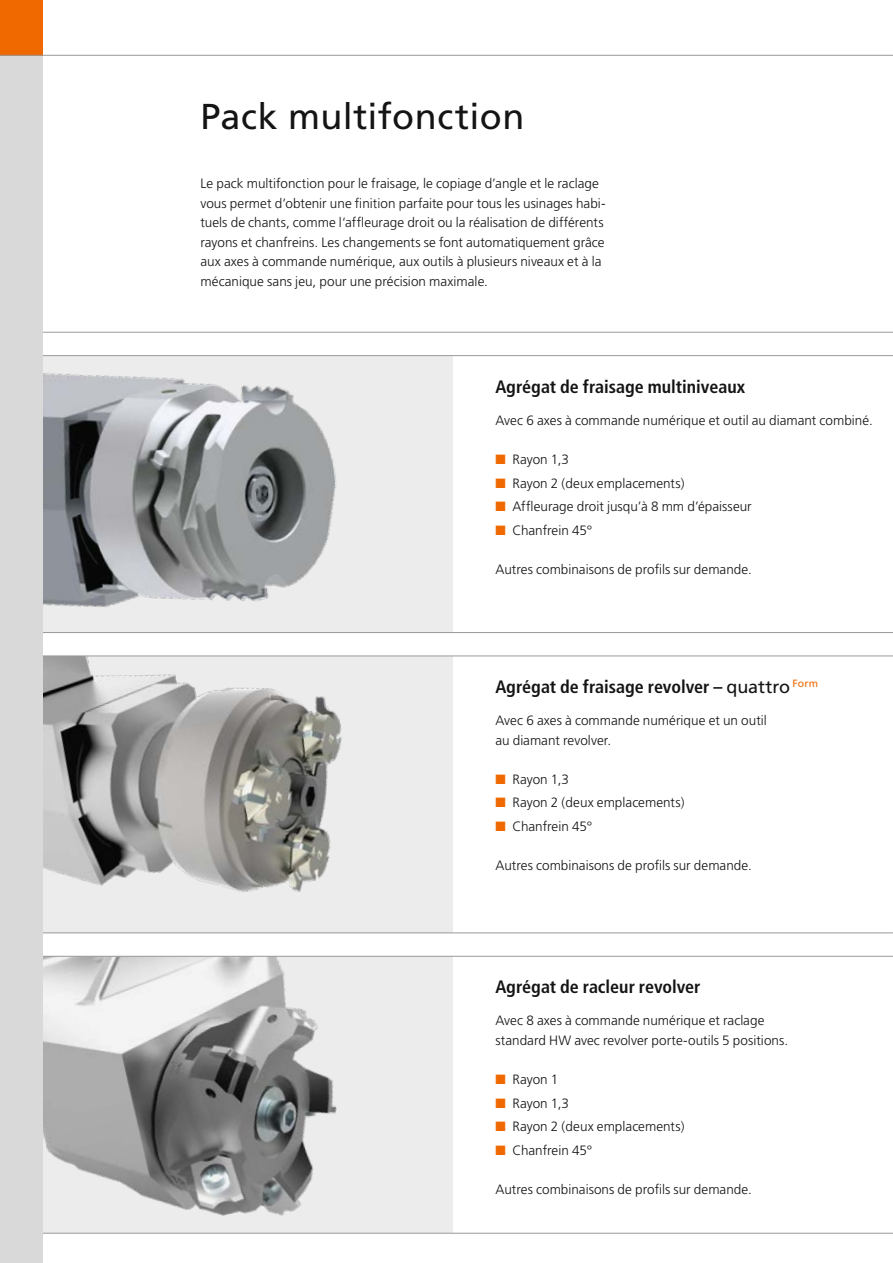
<style>
.page{position:relative;width:893px;height:1263px;background:#fff}
.page>*{position:absolute;margin:0;border:0;box-sizing:border-box;transform-origin:0 0}
.t1{font:36px "Frutiger";letter-spacing:.01em;color:#141414}
.t2{font:700 condensed 18px "Frutiger";color:#141414}
.t3{font:300 13.5px/19.5px "Frutiger";color:#141414}
.s1{color:#ef6800}
.s2{font-weight:400;font-stretch:normal}
</style>
<div class="page">
<img style="left:43px;top:356px;width:410px;height:274px">
<img style="left:43px;top:656px;width:410px;height:276px">
<img style="left:43px;top:957px;width:410px;height:276px">
<hr style="left:15px;top:1233px;width:878px;height:1px;background:#989999">
<hr style="left:0;top:632px;width:893px;height:1px;background:#989999">
<hr style="left:0;top:655px;width:893px;height:1px;background:#989999">
<hr style="left:0;top:355px;width:893px;height:1px;background:#989999">
<hr style="left:0;top:332px;width:893px;height:1px;background:#989999">
<hr style="left:0;top:956px;width:893px;height:1px;background:#989999">
<hr style="left:0;top:932px;width:893px;height:1px;background:#989999">
<div style="left:0;top:0;width:43px;height:1263px;background:#d9d9da"></div>
<div style="left:0;top:0;width:43px;height:55px;background:#ef6800"></div>
<hr style="left:0;top:55px;width:893px;height:1px;background:#989999">
<h1 class="t1" style="left:200px;top:95px;width:326px">Pack multifonction</h1>
<p class="t3" style="left:200px;top:174px;width:407px">Le pack multifonction pour le fraisage, le copiage d’angle et le raclage vous permet d’obtenir une finition parfaite pour tous les usinages habi&shy;tuels de chants, comme l‘affleurage droit ou la réalisation de différents rayons et chanfreins. Les changements se font automatiquement grâce aux axes à commande numérique, aux outils à plusieurs niveaux et à la mécanique sans jeu, pour une précision maximale.</p>
<h2 class="t2" style="left:495px;top:376px;width:251px">Agrégat de fraisage multiniveaux</h2>
<p class="t3" style="left:495px;top:411px;width:379px">Avec 6 axes à commande numérique et outil au diamant combiné.</p>
<p class="t3" style="left:495px;top:450px;width:75px"><span class="s1">■</span> Rayon 1,3</p>
<p class="t3" style="left:495px;top:473px;width:191px"><span class="s1">■</span> Rayon 2 (deux emplacements)</p>
<p class="t3" style="left:495px;top:497px;width:258px"><span class="s1">■</span> Affleurage droit jusqu’à 8 mm d’épaisseur</p>
<p class="t3" style="left:495px;top:521px;width:98px"><span class="s1">■</span> Chanfrein 45°</p>
<p class="t3" style="left:495px;top:560px;width:258px">Autres combinaisons de profils sur demande.</p>
<h2 class="t2" style="left:495px;top:676px;width:324px">Agrégat de fraisage revolver – <span class="s2">quattro</span> <sup>Form</sup></h2>
<p class="t3" style="left:495px;top:711px;width:273px">Avec 6 axes à commande numérique et un outil au diamant revolver.</p>
<p class="t3" style="left:495px;top:769px;width:75px"><span class="s1">■</span> Rayon 1,3</p>
<p class="t3" style="left:495px;top:793px;width:191px"><span class="s1">■</span> Rayon 2 (deux emplacements)</p>
<p class="t3" style="left:495px;top:817px;width:98px"><span class="s1">■</span> Chanfrein 45°</p>
<p class="t3" style="left:495px;top:856px;width:258px">Autres combinaisons de profils sur demande.</p>
<h2 class="t2" style="left:495px;top:976px;width:207px">Agrégat de racleur revolver</h2>
<p class="t3" style="left:495px;top:1011px;width:294px">Avec 8 axes à commande numérique et raclage standard HW avec revolver porte-outils 5 positions.</p>
<p class="t3" style="left:495px;top:1070px;width:65px"><span class="s1">■</span> Rayon 1</p>
<p class="t3" style="left:495px;top:1093px;width:75px"><span class="s1">■</span> Rayon 1,3</p>
<p class="t3" style="left:495px;top:1117px;width:191px"><span class="s1">■</span> Rayon 2 (deux emplacements)</p>
<p class="t3" style="left:495px;top:1141px;width:98px"><span class="s1">■</span> Chanfrein 45°</p>
<p class="t3" style="left:495px;top:1180px;width:258px">Autres combinaisons de profils sur demande.</p>
</div>
